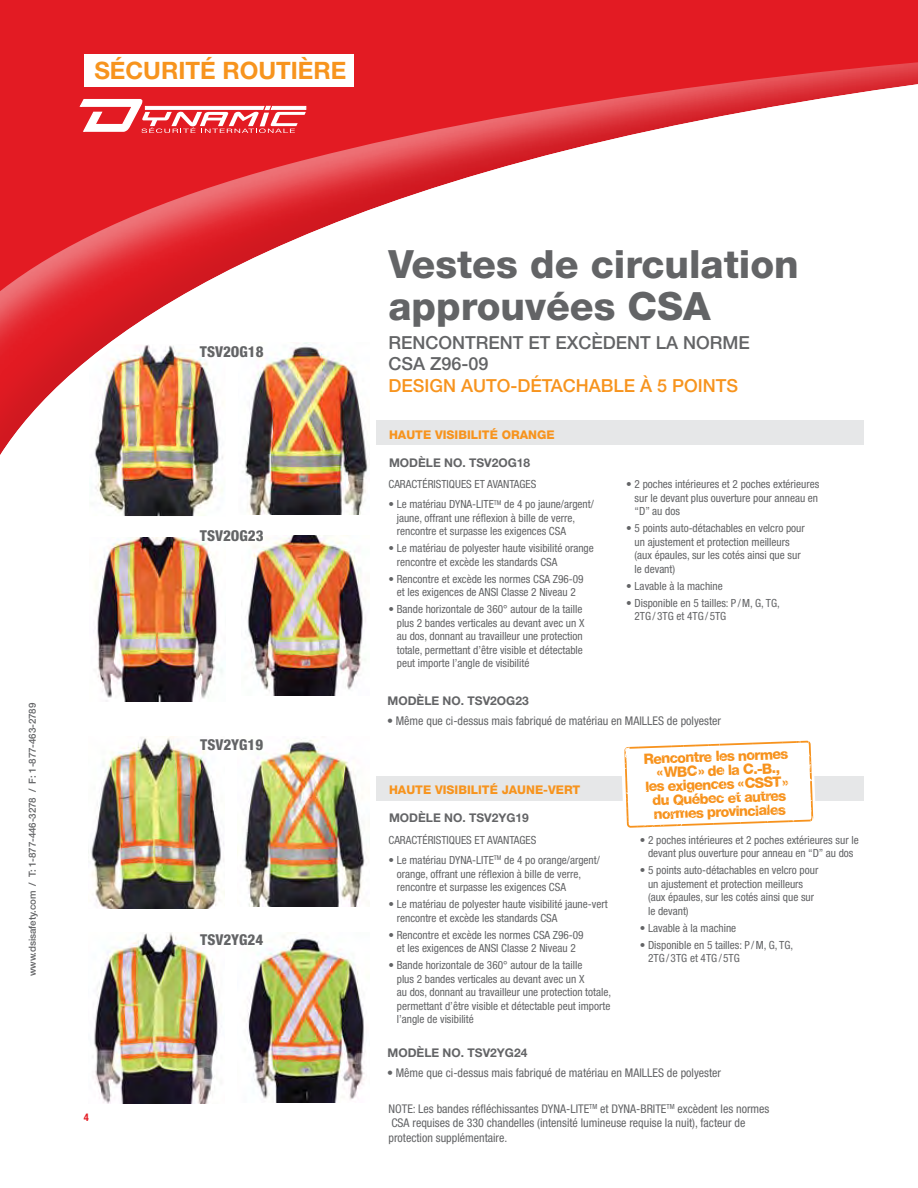
<style>
.page{position:relative;width:918px;height:1188px;background:#fff}
.page>*{position:absolute;margin:0;border:0;box-sizing:border-box;transform-origin:0 0}
.t1{font:800 39px/42px "Helvetica Neue LT Std";color:#636466}
.t2{font:700 24px "Helvetica Neue LT Std";color:#f7941e}
.t3{font:500 18px/21.6px "Helvetica Neue LT Std";color:#636466}
.t4{font:500 18px "Helvetica Neue LT Std";color:#f7941e}
.t5{font:800 condensed 15px "Helvetica Neue LT Std";color:#636466}
.t6{font:800 14.4px/13.8px "Helvetica Neue LT Std";color:#f7931e;text-align:center}
.t7{font:condensed 12px/14.4px "Helvetica Neue LT Std";color:#636466}
.t8{font:700 12px "Helvetica Neue LT Std";color:#636466}
.t9{font:800 12px "Helvetica Neue LT Std";color:#f7941e}
.t10{font:condensed 11.25px/13.5px "Helvetica Neue LT Std";color:#636466}
.t11{font:700 condensed 10.5px "Helvetica Neue LT Std";color:#e31b23}
.t12{font:500 9.75px "Helvetica Neue LT Std";letter-spacing:-.01em;color:#636466}
</style>
<div class="page">
<div style="left:0;top:0;width:918px;height:30px;background:#e31b23"></div>
<div style="left:0;top:30px;width:918px;height:516px;background:#000;opacity:.1"></div>
<div style="left:84px;top:54px;width:270px;height:32px;background:#fff"></div>
<svg style="left:80px;top:99px;width:226px;height:34px"></svg>
<div style="left:377px;top:776px;width:487px;height:25px;background:#e6e7e8"></div>
<div style="left:377px;top:420px;width:487px;height:25px;background:#e6e7e8"></div>
<svg style="left:622px;top:740px;width:193px;height:88px"></svg>
<img style="left:89px;top:344px;width:136px;height:172px">
<img style="left:238px;top:343px;width:132px;height:172px">
<img style="left:88px;top:737px;width:137px;height:171px">
<img style="left:243px;top:740px;width:122px;height:167px">
<img style="left:89px;top:537px;width:136px;height:165px">
<img style="left:241px;top:536px;width:128px;height:160px">
<img style="left:94px;top:932px;width:127px;height:172px">
<img style="left:248px;top:932px;width:117px;height:170px">
<h2 class="t2" style="left:94px;top:56px;width:253px">SÉCURITÉ ROUTIÈRE</h2>
<p class="t12" style="left:27px;top:976px;width:275px;rotate:-90deg">www.dsisafety.com / T: 1-877-446-3278 / F: 1-877-463-2789</p>
<p class="t11" style="left:84px;top:1110px;width:7px">4</p>
<h3 class="t5" style="left:200px;top:342px;width:65px">TSV2OG18</h3>
<h3 class="t5" style="left:200px;top:527px;width:65px">TSV2OG23</h3>
<h3 class="t5" style="left:200px;top:735px;width:65px">TSV2YG19</h3>
<h3 class="t5" style="left:200px;top:931px;width:65px">TSV2YG24</h3>
<h1 class="t1" style="left:388px;top:243px;width:412px">Vestes de circulation approuvées CSA</h1>
<h3 class="t3" style="left:388px;top:331px;width:363px">RENCONTRENT ET EXCÈDENT LA NORME<br>CSA Z96-09</h3>
<h3 class="t4" style="left:388px;top:375px;width:351px">DESIGN AUTO-DÉTACHABLE À 5 POINTS</h3>
<p class="t9" style="left:389px;top:427px;width:167px">HAUTE VISIBILITÉ ORANGE</p>
<p class="t8" style="left:389px;top:455px;width:143px">MODÈLE NO. TSV2OG18</p>
<p class="t10" style="left:388px;top:477px;width:149px">CARACTÉRISTIQUES ET AVANTAGES</p>
<p class="t10" style="left:397px;top:498px;width:198px;text-indent:-8px">• Le matériau DYNA-LITE<sup>TM</sup> de 4 po jaune/argent/ jaune, offrant une réflexion à bille de verre, rencontre et surpasse les exigences CSA</p>
<p class="t10" style="left:397px;top:542px;width:199px;text-indent:-8px">• Le matériau de polyester haute visibilité orange rencontre et excède les standards CSA</p>
<p class="t10" style="left:389px;top:572px;width:197px;text-align:center">• Rencontre et excède les normes CSA Z96-09 et les exigences de ANSI Classe 2 Niveau 2</p>
<p class="t10" style="left:397px;top:603px;width:189px;text-indent:-8px">• Bande horizontale de 360° autour de la taille plus 2 bandes verticales au devant avec un X au dos, donnant au travailleur une protection totale, permettant d’être visible et détectable peut importe l’angle de visibilité</p>
<p class="t8" style="left:388px;top:693px;width:143px">MODÈLE NO. TSV2OG23</p>
<p class="t10" style="left:635px;top:477px;width:186px;text-align:justify;text-indent:-8px">• 2 poches intérieures et 2 poches extérieures sur le devant plus ouverture pour anneau en “D” au dos</p>
<p class="t10" style="left:635px;top:521px;width:172px;text-indent:-8px">• 5 points auto-détachables en velcro pour un ajustement et protection meilleurs (aux épaules, sur les cotés ainsi que sur le devant)</p>
<p class="t10" style="left:626px;top:579px;width:98px">• Lavable à la machine</p>
<p class="t10" style="left:635px;top:596px;width:147px;text-indent:-8px">• Disponible en 5 tailles: P/M, G, TG,<br>2TG/ 3TG et 4TG/ 5TG</p>
<p class="t7" style="left:387px;top:714px;width:336px">• Même que ci-dessus mais fabriqué de matériau en MAILLES de polyester</p>
<p class="t9" style="left:389px;top:783px;width:193px">HAUTE VISIBILITÉ JAUNE-VERT</p>
<p class="t8" style="left:389px;top:811px;width:141px">MODÈLE NO. TSV2YG19</p>
<p class="t10" style="left:388px;top:833px;width:149px">CARACTÉRISTIQUES ET AVANTAGES</p>
<p class="t10" style="left:397px;top:853px;width:205px;text-indent:-8px">• Le matériau DYNA-LITE<sup>TM</sup> de 4 po orange/argent/ orange, offrant une réflexion à bille de verre, rencontre et surpasse les exigences CSA</p>
<p class="t10" style="left:397px;top:897px;width:212px;text-indent:-8px">• Le matériau de polyester haute visibilité jaune-vert rencontre et excède les standards CSA</p>
<p class="t10" style="left:389px;top:928px;width:197px;text-align:center">• Rencontre et excède les normes CSA Z96-09 et les exigences de ANSI Classe 2 Niveau 2</p>
<p class="t10" style="left:397px;top:958px;width:216px;text-indent:-8px">• Bande horizontale de 360° autour de la taille<br>plus 2 bandes verticales au devant avec un X<br>au dos, donnant au travailleur une protection totale, permettant d’être visible et détectable peut importe l’angle de visibilité</p>
<p class="t8" style="left:388px;top:1046px;width:141px">MODÈLE NO. TSV2YG24</p>
<p class="t6" style="left:643px;top:752px;width:146px;rotate:-2deg">Rencontre les normes «WBC» de la C.-B., les exigences «CSST» du Québec et autres normes provinciales</p>
<p class="t10" style="left:640px;top:833px;width:220px;text-align:center">• 2 poches intérieures et 2 poches extérieures sur le devant plus ouverture pour anneau en “D” au dos</p>
<p class="t10" style="left:648px;top:864px;width:172px;text-indent:-8px">• 5 points auto-détachables en velcro pour un ajustement et protection meilleurs (aux épaules, sur les cotés ainsi que sur le devant)</p>
<p class="t10" style="left:640px;top:921px;width:98px">• Lavable à la machine</p>
<p class="t10" style="left:648px;top:938px;width:147px;text-indent:-8px">• Disponible en 5 tailles: P/M, G, TG,<br>2TG/ 3TG et 4TG/ 5TG</p>
<p class="t7" style="left:387px;top:1066px;width:336px">• Même que ci-dessus mais fabriqué de matériau en MAILLES de polyester</p>
<p class="t7" style="left:388px;top:1101px;width:382px">NOTE: Les bandes réfléchissantes DYNA-LITE<sup>TM</sup> et DYNA-BRITE<sup>TM</sup> excèdent les normes<br>CSA requises de 330 chandelles (intensité lumineuse requise la nuit), facteur de protection supplémentaire.</p>
</div>
